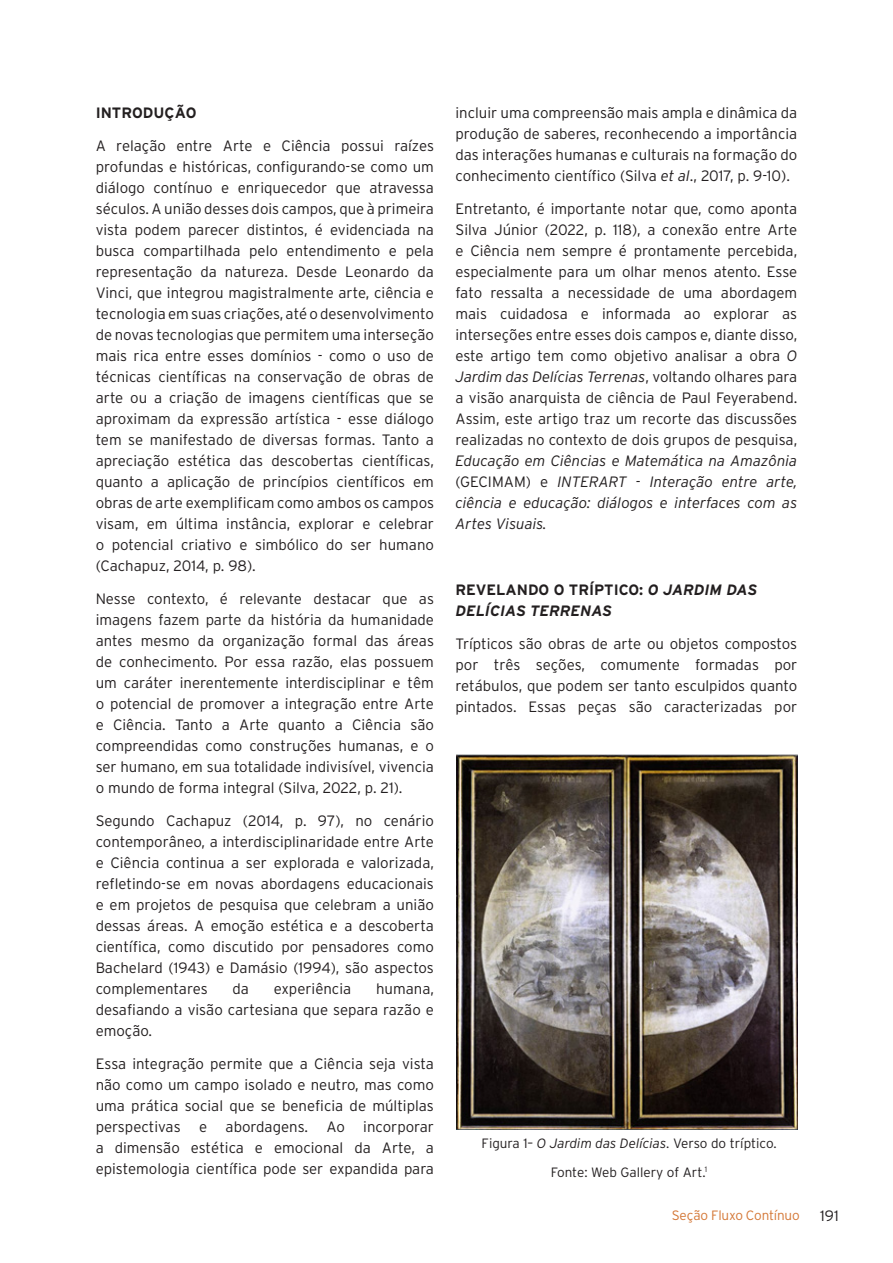
<style>
.page{position:relative;width:893px;height:1263px;background:#fff}
.page>*{position:absolute;margin:0;border:0;box-sizing:border-box;transform-origin:0 0}
.t1{font:300 15px/21px "Interstate";color:#231f20;text-align:justify}
.t2{font:italic 700 15px/21px "Interstate";color:#231f20}
.t3{font:700 15px "Interstate";color:#231f20}
.t4{font:300 13.5px "Interstate";color:#231f20}
.t5{font:300 13.5px "Interstate";letter-spacing:-.01em;color:#d47736}
.s1{font-style:italic}
.s2{font-style:normal}
</style>
<div class="page">
<img style="left:456px;top:755px;width:342px;height:374px">
<p class="t3" style="left:96px;top:105px;width:103px">INTRODUÇÃO</p>
<p class="t1" style="left:96px;top:135px;width:340px">A relação entre Arte e Ciência possui raízes profundas e históricas, configurando-se como um diálogo contínuo e enriquecedor que atravessa séculos. A união desses dois campos, que à primeira vista podem parecer distintos, é evidenciada na busca compartilhada pelo entendimento e pela representação da natureza. Desde Leonardo da Vinci, que integrou magistralmente arte, ciência e tecnologia em suas criações, até o desenvolvimento de novas tecnologias que permitem uma interseção mais rica entre esses domínios - como o uso de técnicas científicas na conservação de obras de arte ou a criação de imagens científicas que se aproximam da expressão artística - esse diálogo tem se manifestado de diversas formas. Tanto a apreciação estética das descobertas científicas, quanto a aplicação de princípios científicos em obras de arte exemplificam como ambos os campos visam, em última instância, explorar e celebrar o potencial criativo e simbólico do ser humano (Cachapuz, 2014, p. 98).</p>
<p class="t1" style="left:96px;top:588px;width:340px">Nesse contexto, é relevante destacar que as imagens fazem parte da história da humanidade antes mesmo da organização formal das áreas de conhecimento. Por essa razão, elas possuem um caráter inerentemente interdisciplinar e têm o potencial de promover a integração entre Arte e Ciência. Tanto a Arte quanto a Ciência são compreendidas como construções humanas, e o ser humano, em sua totalidade indivisível, vivencia o mundo de forma integral (Silva, 2022, p. 21).</p>
<p class="t1" style="left:96px;top:810px;width:340px">Segundo Cachapuz (2014, p. 97), no cenário contemporâneo, a interdisciplinaridade entre Arte e Ciência continua a ser explorada e valorizada, refletindo-se em novas abordagens educacionais e em projetos de pesquisa que celebram a união dessas áreas. A emoção estética e a descoberta científica, como discutido por pensadores como Bachelard (1943) e Damásio (1994), são aspectos complementares</p>
<p class="t1" style="left:232px;top:978px;width:18px">da</p>
<p class="t1" style="left:274px;top:978px;width:79px">experiência</p>
<p class="t1" style="left:96px;top:978px;width:340px;text-indent:280px">humana, desafiando a visão cartesiana que separa razão e emoção.</p>
<p class="t1" style="left:96px;top:1053px;width:340px">Essa integração permite que a Ciência seja vista não como um campo isolado e neutro, mas como uma prática social que se beneficia de múltiplas perspectivas e abordagens. Ao incorporar a dimensão estética e emocional da Arte, a epistemologia científica pode ser expandida para</p>
<p class="t1" style="left:455px;top:102px;width:343px">incluir uma compreensão mais ampla e dinâmica da produção de saberes, reconhecendo a importância das interações humanas e culturais na formação do conhecimento científico (Silva <span class="s1">et al</span>., 2017, p. 9-10).</p>
<p class="t1" style="left:455px;top:198px;width:343px">Entretanto, é importante notar que, como aponta Silva Júnior (2022, p. 118), a conexão entre Arte e Ciência nem sempre é prontamente percebida, especialmente para um olhar menos atento. Esse fato ressalta a necessidade de uma abordagem mais cuidadosa e informada ao explorar as interseções entre esses dois campos e, diante disso, este artigo tem como objetivo analisar a obra <span class="s1">O Jardim das Delícias Terrenas</span>, voltando olhares para a visão anarquista de ciência de Paul Feyerabend.<br>Assim, este artigo traz um recorte das discussões realizadas no contexto de dois grupos de pesquisa, <span class="s1">Educação em Ciências e Matemática na Amazônia </span>(GECIMAM) e <span class="s1">INTERART - Interação entre arte, ciência e educação: diálogos e interfaces com as Artes Visuais.</span></p>
<p class="t2" style="left:455px;top:579px;width:303px"><span class="s2">REVELANDO O TRÍPTICO:</span> O JARDIM DAS<br>DELÍCIAS TERRENAS</p>
<p class="t1" style="left:455px;top:633px;width:343px">Trípticos são obras de arte ou objetos compostos por três seções, comumente formadas por retábulos, que podem ser tanto esculpidos quanto pintados. Essas peças são caracterizadas por</p>
<p class="t4" style="left:482px;top:1136px;width:296px">Figura 1– <span class="s1">O Jardim das Delícias</span>. Verso do tríptico.</p>
<p class="t4" style="left:551px;top:1164px;width:158px">Fonte: Web Gallery of Art.<sup>1</sup></p>
<p class="t5" style="left:672px;top:1207px;width:130px">Seção Fluxo Contínuo</p>
<p class="t1" style="left:820px;top:1205px;width:20px">191</p>
</div>
